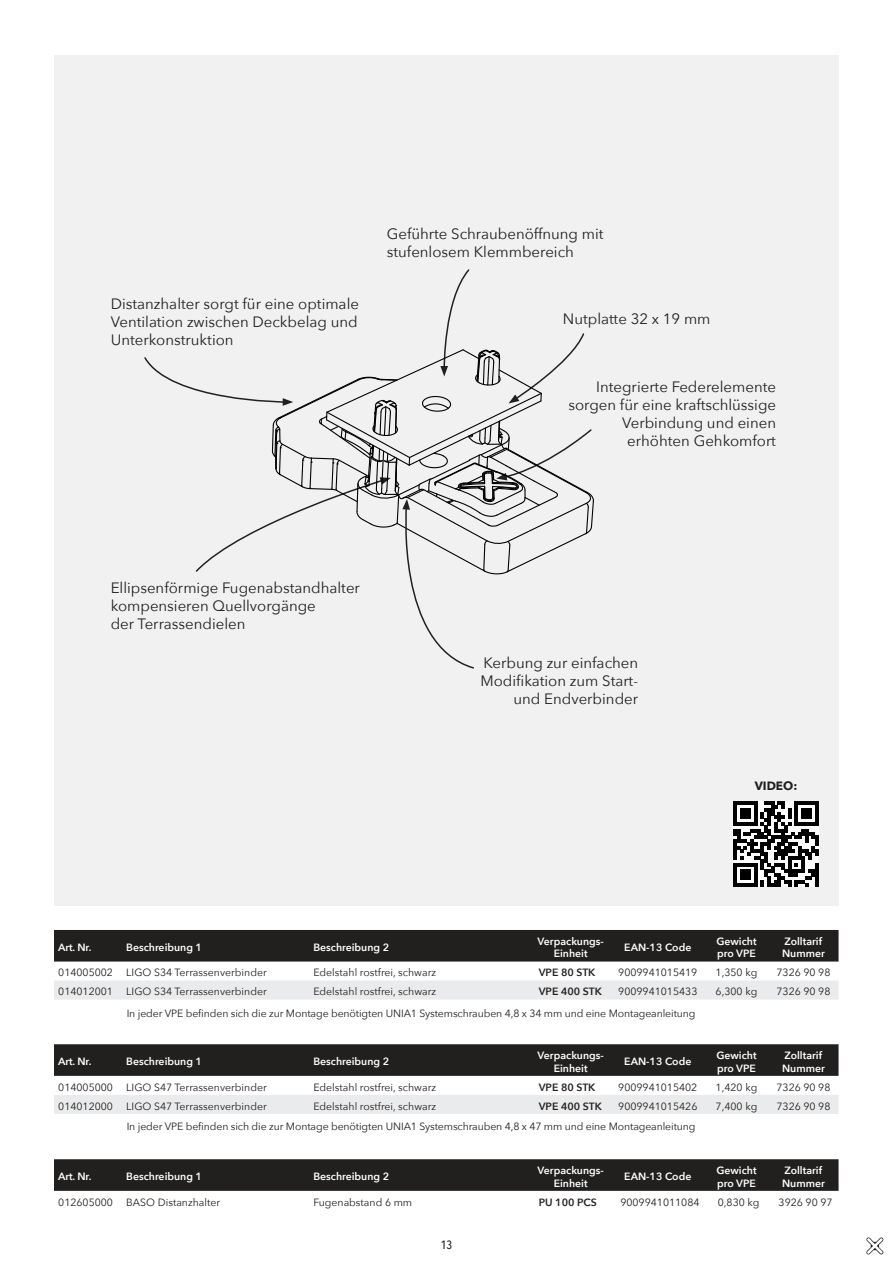
<style>
.page{position:relative;width:893px;height:1263px;background:#fff}
.page>*{position:absolute;margin:0;border:0;box-sizing:border-box;transform-origin:0 0}
.t1{font:15px/18px "Avenir Next";color:#221f1f}
.t2{font:700 12px "Avenir Next";color:#221f1f}
.t3{font:500 12px "Avenir Next Condensed";color:#221f1f}
.t4{font:10.5px "Avenir Next";color:#221f1f}
.t5{font:600 10.5px/12.6px "Avenir Next";color:#fff}
.t6{font:600 10.5px "Avenir Next";color:#221f1f}
</style>
<div class="page">
<svg style="left:866px;top:1237px;width:17px;height:17px"></svg>
<div style="left:54px;top:55px;width:785px;height:850px;background:#f1f1f2"></div>
<svg style="left:733px;top:801px;width:86px;height:86px"></svg>
<svg style="left:144px;top:269px;width:450px;height:400px"></svg>
<div style="left:54px;top:1044px;width:784px;height:32px;background:#221f1f"></div>
<div style="left:54px;top:1095px;width:784px;height:19px;background:#eaebec"></div>
<div style="left:54px;top:930px;width:784px;height:31px;background:#221f1f"></div>
<div style="left:54px;top:981px;width:784px;height:18px;background:#eaebec"></div>
<div style="left:54px;top:1159px;width:784px;height:32px;background:#221f1f"></div>
<h1 class="t1" style="left:111px;top:296px;width:250px;text-align:justify">Distanzhalter sorgt für eine optimale Ventilation zwischen Deckbelag und Unterkonstruktion</h1>
<h1 class="t1" style="left:387px;top:226px;width:218px">Geführte Schraubenöffnung mit stufenlosem Klemmbereich</h1>
<h1 class="t1" style="left:563px;top:310px;width:149px">Nutplatte 32 x 19 mm</h1>
<h1 class="t1" style="left:568px;top:378px;width:209px;text-align:right">Integrierte Federelemente sorgen für eine kraftschlüssige<br>Verbindung und einen erhöhten Gehkomfort</h1>
<h1 class="t1" style="left:111px;top:579px;width:251px">Ellipsenförmige Fugenabstandhalter kompensieren Quellvorgänge<br>der Terrassendielen</h1>
<h1 class="t1" style="left:480px;top:654px;width:159px;text-align:right">Kerbung zur einfachen<br>Modifikation zum Start&shy;und Endverbinder</h1>
<p class="t2" style="left:755px;top:779px;width:44px">VIDEO:</p>
<p class="t5" style="left:58px;top:942px;width:35px">Art. Nr.</p>
<p class="t5" style="left:126px;top:942px;width:77px">Beschreibung 1</p>
<p class="t5" style="left:313px;top:942px;width:77px">Beschreibung 2</p>
<p class="t5" style="left:537px;top:936px;width:68px;text-align:center">Verpackungs-<br>Einheit</p>
<p class="t5" style="left:624px;top:942px;width:69px">EAN-13 Code</p>
<p class="t5" style="left:716px;top:936px;width:42px">Gewicht pro VPE</p>
<p class="t5" style="left:782px;top:936px;width:44px">Zolltarif<br>Nummer</p>
<p class="t4" style="left:58px;top:967px;width:56px">014005002</p>
<p class="t4" style="left:126px;top:967px;width:142px">LIGO S34 Terrassenverbinder</p>
<p class="t4" style="left:313px;top:967px;width:124px">Edelstahl rostfrei, schwarz</p>
<p class="t6" style="left:539px;top:968px;width:58px">VPE 80 STK</p>
<p class="t4" style="left:618px;top:967px;width:81px">9009941015419</p>
<p class="t4" style="left:716px;top:967px;width:43px">1,350 kg</p>
<p class="t4" style="left:776px;top:964px;width:55px">7326 90 98</p>
<p class="t4" style="left:58px;top:986px;width:56px">014012001</p>
<p class="t4" style="left:126px;top:986px;width:142px">LIGO S34 Terrassenverbinder</p>
<p class="t4" style="left:313px;top:986px;width:124px">Edelstahl rostfrei, schwarz</p>
<p class="t6" style="left:539px;top:987px;width:65px">VPE 400 STK</p>
<p class="t4" style="left:618px;top:986px;width:81px">9009941015433</p>
<p class="t4" style="left:716px;top:986px;width:43px">6,300 kg</p>
<p class="t4" style="left:776px;top:983px;width:55px">7326 90 98</p>
<p class="t4" style="left:127px;top:1004px;width:570px">In jeder VPE befinden sich die zur Montage benötigten UNIA1 Systemschrauben 4,8 x 34 mm und eine Montageanleitung</p>
<p class="t5" style="left:58px;top:1056px;width:35px">Art. Nr.</p>
<p class="t5" style="left:126px;top:1056px;width:77px">Beschreibung 1</p>
<p class="t5" style="left:313px;top:1056px;width:77px">Beschreibung 2</p>
<p class="t5" style="left:537px;top:1050px;width:68px;text-align:center">Verpackungs-<br>Einheit</p>
<p class="t5" style="left:624px;top:1056px;width:69px">EAN-13 Code</p>
<p class="t5" style="left:716px;top:1050px;width:42px">Gewicht pro VPE</p>
<p class="t5" style="left:782px;top:1050px;width:44px">Zolltarif<br>Nummer</p>
<p class="t4" style="left:58px;top:1081px;width:56px">014005000</p>
<p class="t4" style="left:126px;top:1081px;width:142px">LIGO S47 Terrassenverbinder</p>
<p class="t4" style="left:313px;top:1081px;width:124px">Edelstahl rostfrei, schwarz</p>
<p class="t6" style="left:539px;top:1082px;width:58px">VPE 80 STK</p>
<p class="t4" style="left:618px;top:1081px;width:81px">9009941015402</p>
<p class="t4" style="left:716px;top:1081px;width:43px">1,420 kg</p>
<p class="t4" style="left:776px;top:1078px;width:55px">7326 90 98</p>
<p class="t4" style="left:58px;top:1100px;width:56px">014012000</p>
<p class="t4" style="left:126px;top:1100px;width:142px">LIGO S47 Terrassenverbinder</p>
<p class="t4" style="left:313px;top:1100px;width:124px">Edelstahl rostfrei, schwarz</p>
<p class="t6" style="left:539px;top:1101px;width:65px">VPE 400 STK</p>
<p class="t4" style="left:618px;top:1100px;width:81px">9009941015426</p>
<p class="t4" style="left:716px;top:1100px;width:43px">7,400 kg</p>
<p class="t4" style="left:776px;top:1097px;width:55px">7326 90 98</p>
<p class="t4" style="left:127px;top:1117px;width:570px">In jeder VPE befinden sich die zur Montage benötigten UNIA1 Systemschrauben 4,8 x 47 mm und eine Montageanleitung</p>
<p class="t5" style="left:58px;top:1171px;width:35px">Art. Nr.</p>
<p class="t5" style="left:126px;top:1171px;width:77px">Beschreibung 1</p>
<p class="t5" style="left:313px;top:1171px;width:77px">Beschreibung 2</p>
<p class="t5" style="left:537px;top:1165px;width:68px;text-align:center">Verpackungs-<br>Einheit</p>
<p class="t5" style="left:624px;top:1171px;width:69px">EAN-13 Code</p>
<p class="t5" style="left:716px;top:1165px;width:42px">Gewicht pro VPE</p>
<p class="t5" style="left:782px;top:1165px;width:44px">Zolltarif<br>Nummer</p>
<p class="t4" style="left:58px;top:1196px;width:56px">012605000</p>
<p class="t4" style="left:126px;top:1196px;width:95px">BASO Distanzhalter</p>
<p class="t4" style="left:313px;top:1196px;width:100px">Fugenabstand 6 mm</p>
<p class="t6" style="left:539px;top:1197px;width:60px">PU 100 PCS</p>
<p class="t4" style="left:620px;top:1193px;width:81px">9009941011084</p>
<p class="t4" style="left:718px;top:1193px;width:43px">0,830 kg</p>
<p class="t4" style="left:779px;top:1196px;width:55px">3926 90 97</p>
<p class="t3" style="left:441px;top:1237px;width:13px">13</p>
</div>
